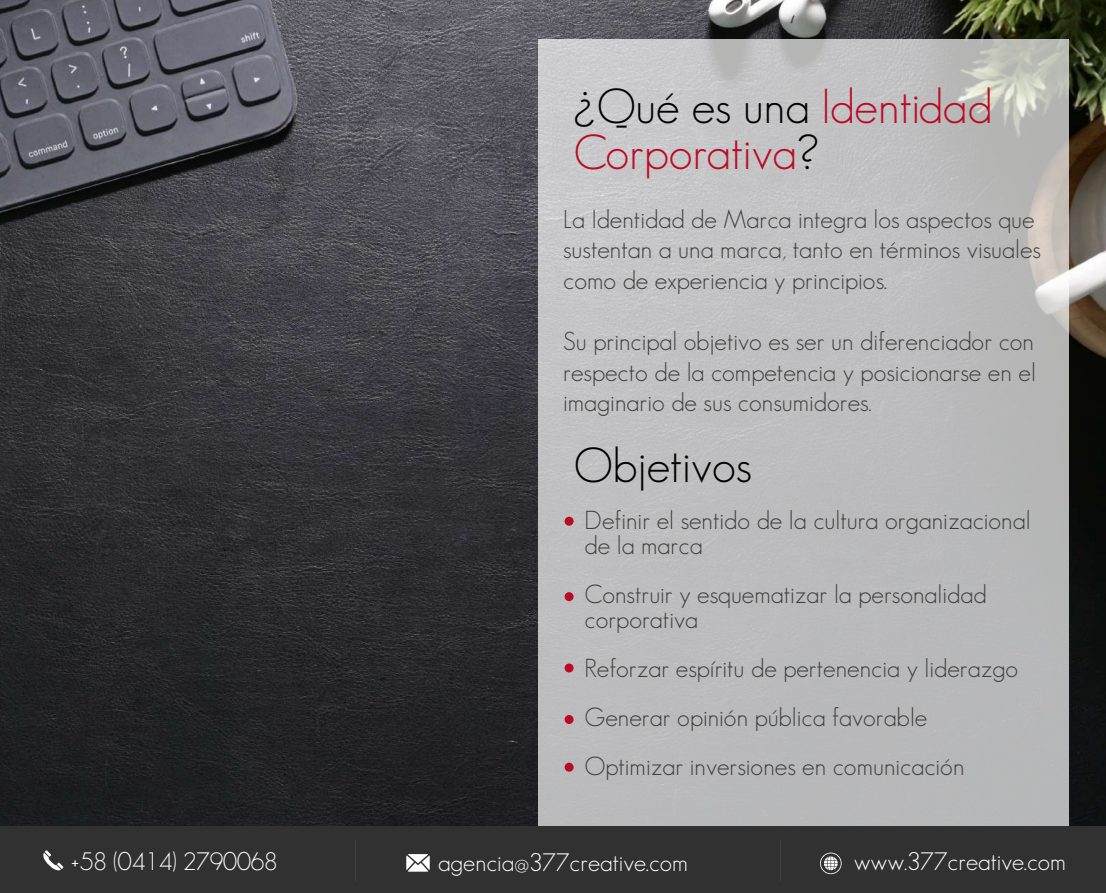
<style>
.page{position:relative;width:1106px;height:893px;background:#fff}
.page>*{position:absolute;margin:0;border:0;box-sizing:border-box;transform-origin:0 0}
.t1{font:300 48px/46.5px "Geosans";color:#bb0b24}
.t2{font:300 48px "Geosans";color:#000}
.t3{font:300 25.5px/30.6px "Geosans";color:#3e3e3f}
.t4{font:300 24.75px "Geosans";color:#fff}
.s1{color:#000}
</style>
<div class="page">
<img style="left:0;top:0;width:1106px;height:826px">
<div style="left:538px;top:39px;width:530px;height:816px;background:linear-gradient(to right,#c3c3c5,#b8b8b8)"></div>
<div style="left:0;top:826px;width:1106px;height:66px;background:#323132"></div>
<svg style="left:820px;top:852px;width:21px;height:22px"></svg>
<svg style="left:406px;top:854px;width:24px;height:17px"></svg>
<svg style="left:43px;top:850px;width:21px;height:21px"></svg>
<div style="left:564px;top:516px;width:9px;height:9px;background:#bb0b24;border-radius:50%"></div>
<div style="left:564px;top:592px;width:9px;height:9px;background:#bb0b24;border-radius:50%"></div>
<div style="left:564px;top:663px;width:9px;height:9px;background:#bb0b24;border-radius:50%"></div>
<div style="left:564px;top:715px;width:9px;height:9px;background:#bb0b24;border-radius:50%"></div>
<div style="left:564px;top:762px;width:9px;height:9px;background:#bb0b24;border-radius:50%"></div>
<h1 class="t1" style="left:573px;top:83px;width:420px"><span class="s1">¿Qué es una</span> Identidad<br>Corporativa<span class="s1">?</span></h1>
<p class="t3" style="left:563px;top:204px;width:479px">La Identidad de Marca integra los aspectos que sustentan a una marca, tanto en términos visuales como de experiencia y principios.</p>
<p class="t3" style="left:563px;top:326px;width:474px;text-align:justify">Su principal objetivo es ser un diferenciador con respecto de la competencia y posicionarse en el imaginario de sus consumidores.</p>
<h1 class="t2" style="left:573px;top:439px;width:180px">Objetivos</h1>
<p class="t3" style="left:584px;top:508px;width:447px;line-height:24.6px">Definir el sentido de la cultura organizacional de la marca</p>
<p class="t3" style="left:584px;top:582px;width:404px;line-height:24.6px">Construir y esquematizar la personalidad corporativa</p>
<p class="t3" style="left:584px;top:643px;width:435px;line-height:49.2px">Reforzar espíritu de pertenencia y liderazgo<br>Generar opinión pública favorable<br>Optimizar inversiones en comunicación</p>
<p class="t4" style="left:71px;top:847px;width:209px">+58 (0414) 2790068</p>
<p class="t4" style="left:438px;top:848px;width:251px">agencia@377creative.com</p>
<p class="t4" style="left:853px;top:847px;width:214px">www.377creative.com</p>
</div>
